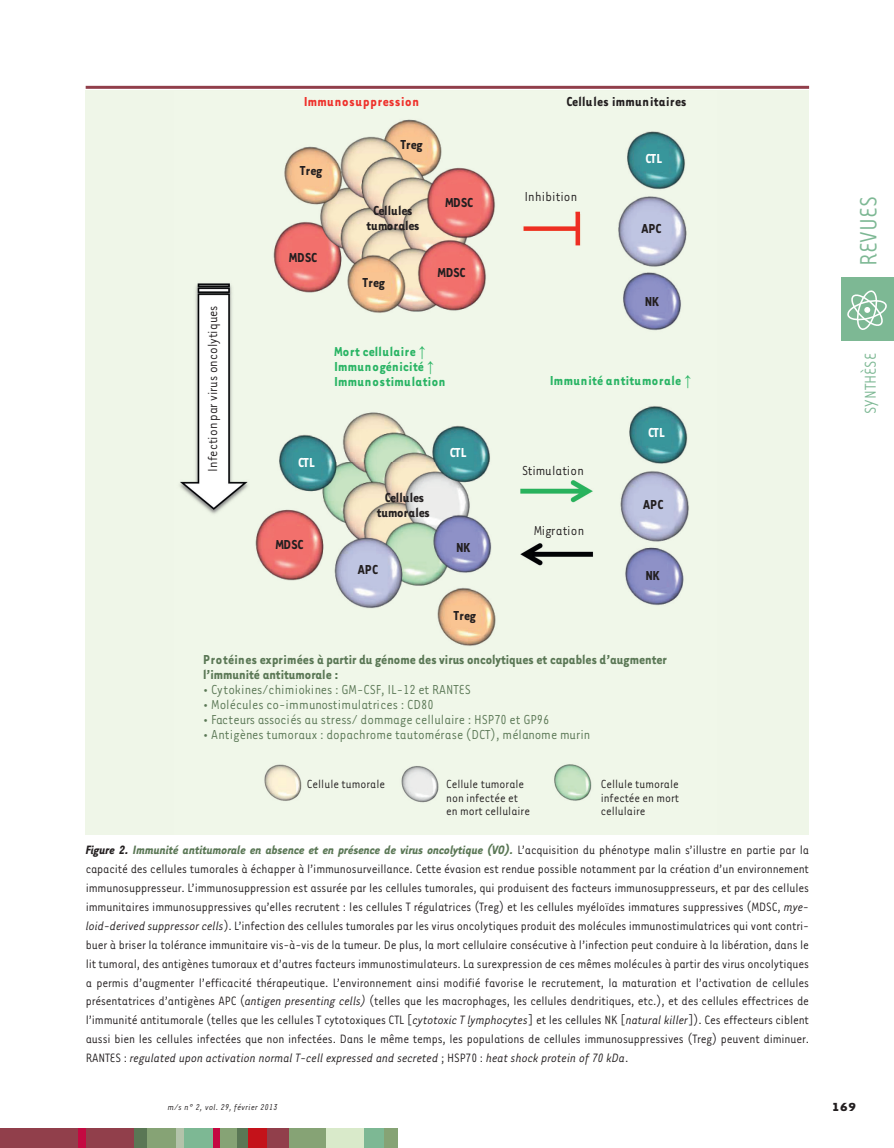
<style>
.page{position:relative;width:894px;height:1148px;background:#fff}
.page>*{position:absolute;margin:0;border:0;box-sizing:border-box;transform-origin:0 0}
.t1{font:27px "Tarzana Narrow";color:#7db894}
.t2{font:18px "Tarzana Narrow";color:#7db894}
.t3{font:15px/15px "Tarzana Narrow";color:#5a7755}
.t4{font:700 15px/15px "Tarzana Narrow";color:#5a7755}
.t5{font:700 15px/15px "Tarzana Narrow";color:#231f20;text-align:center}
.t6{font:700 15px/15px "Tarzana Narrow";letter-spacing:.025em;color:#29b464}
.t7{font:15px "Tarzana Narrow";color:#231f20}
.t8{font:700 15px "Tarzana Narrow";letter-spacing:.025em;color:#231f20}
.t9{font:700 15px "Tarzana Narrow";letter-spacing:.06em;color:#ee312b}
.t10{font:700 15px "Tarzana Narrow";letter-spacing:-.005em;color:#fff}
.t11{font:13.95px/18.9px "Tarzana Narrow";letter-spacing:-.01em;color:#231f20;text-align:justify}
.t12{font:13.5px/13.5px "Tarzana Narrow";color:#231f20}
.t13{font:700 13.5px "Tarzana Wide";color:#231f20}
.t14{font:italic 9.75px "Tarzana Narrow";letter-spacing:.025em;color:#231f20}
.s1{font-weight:700;font-style:italic}
.s2{font-weight:700;font-style:italic;color:#5a7755}
.s3{font-style:italic}
</style>
<div class="page">
<div style="left:840px;top:277px;width:53px;height:64px;background:#7db894"></div>
<svg style="left:847px;top:290px;width:40px;height:40px"></svg>
<div style="left:1px;top:1128px;width:134px;height:20px;background:#913f4b"></div>
<div style="left:235px;top:1128px;width:14px;height:20px;background:#5a7755"></div>
<div style="left:79px;top:1128px;width:7px;height:20px;background:#c40941"></div>
<div style="left:134px;top:1128px;width:22px;height:20px;background:#5a7755"></div>
<div style="left:147px;top:1128px;width:30px;height:20px;background:#86a375"></div>
<div style="left:176px;top:1128px;width:8px;height:20px;background:#b3c3aa"></div>
<div style="left:184px;top:1128px;width:29px;height:20px;background:#7db894"></div>
<div style="left:218px;top:1128px;width:18px;height:20px;background:#86a375"></div>
<div style="left:213px;top:1128px;width:6px;height:20px;background:#c40941"></div>
<div style="left:249px;top:1128px;width:27px;height:20px;background:#c4121a"></div>
<div style="left:287px;top:1128px;width:39px;height:20px;background:#86a375"></div>
<div style="left:267px;top:1128px;width:21px;height:20px;background:#913f4b"></div>
<div style="left:326px;top:1128px;width:39px;height:20px;background:#d9eaca"></div>
<div style="left:365px;top:1128px;width:20px;height:20px;background:#7db894"></div>
<div style="left:384px;top:1128px;width:14px;height:20px;background:#86a375"></div>
<div style="left:86px;top:90px;width:722px;height:744px;background:#eff6e8"></div>
<img style="left:179px;top:119px;width:510px;height:684px">
<hr style="left:86px;top:86px;width:722px;height:3px;background:#913f4b">
<svg style="left:419px;top:346px;width:14px;height:28px"></svg>
<svg style="left:685px;top:375px;width:4px;height:13px"></svg>
<p class="t9" style="left:304px;top:97px;width:116px">Immunosuppression</p>
<p class="t8" style="left:566px;top:97px;width:121px">Cellules immunitaires</p>
<p class="t7" style="left:207px;top:471px;width:168px;rotate:-90deg">Infection par virus oncolytiques</p>
<p class="t5" style="left:300px;top:164px;width:23px">Treg</p>
<p class="t5" style="left:289px;top:251px;width:30px">MDSC</p>
<p class="t5" style="left:400px;top:138px;width:23px">Treg</p>
<p class="t5" style="left:366px;top:204px;width:54px">Cellules tumorales</p>
<p class="t5" style="left:363px;top:276px;width:23px">Treg</p>
<p class="t5" style="left:445px;top:196px;width:30px">MDSC</p>
<p class="t5" style="left:437px;top:266px;width:30px">MDSC</p>
<p class="t6" style="left:334px;top:346px;width:113px">Mort cellulaire<br>Immunogénicité<br>Immunostimulation</p>
<p class="t10" style="left:298px;top:457px;width:18px">CTL</p>
<p class="t5" style="left:275px;top:539px;width:30px">MDSC</p>
<p class="t5" style="left:376px;top:491px;width:54px">Cellules tumorales</p>
<p class="t5" style="left:358px;top:563px;width:22px">APC</p>
<p class="t10" style="left:449px;top:448px;width:18px">CTL</p>
<p class="t5" style="left:456px;top:541px;width:16px">NK</p>
<p class="t5" style="left:454px;top:610px;width:23px">Treg</p>
<p class="t7" style="left:524px;top:191px;width:54px">Inhibition</p>
<p class="t10" style="left:645px;top:154px;width:18px">CTL</p>
<p class="t5" style="left:641px;top:222px;width:22px">APC</p>
<p class="t5" style="left:644px;top:296px;width:16px">NK</p>
<p class="t6" style="left:549px;top:374px;width:133px">Immunité antitumorale</p>
<p class="t7" style="left:522px;top:465px;width:63px">Stimulation</p>
<p class="t7" style="left:533px;top:525px;width:52px">Migration</p>
<p class="t10" style="left:648px;top:428px;width:18px">CTL</p>
<p class="t5" style="left:643px;top:498px;width:22px">APC</p>
<p class="t5" style="left:645px;top:569px;width:16px">NK</p>
<p class="t4" style="left:203px;top:653px;width:465px">Protéines exprimées à partir du génome des virus oncolytiques et capables d’augmenter l’immunité antitumorale :</p>
<p class="t3" style="left:211px;top:683px;width:381px">Cytokines/chimiokines : GM-CSF, IL-12 et RANTES<br>Molécules co-immunostimulatrices : CD80<br>Facteurs associés au stress/ dommage cellulaire : HSP70 et GP96<br>Antigènes tumoraux : dopachrome tautomérase (DCT), mélanome murin</p>
<p class="t12" style="left:307px;top:779px;width:79px">Cellule tumorale</p>
<p class="t12" style="left:446px;top:779px;width:85px">Cellule tumorale non infectée et en mort cellulaire</p>
<p class="t12" style="left:600px;top:779px;width:80px;text-align:justify">Cellule tumorale infectée en mort cellulaire</p>
<p class="t11" style="left:86px;top:842px;width:724px"><span class="s1">Figure 2.</span> <span class="s2">Immunité antitumorale en absence et en présence de virus oncolytique (VO).</span> L’acquisition du phénotype malin s’illustre en partie par la capacité des cellules tumorales à échapper à l’immunosurveillance. Cette évasion est rendue possible notamment par la création d’un environnement immunosuppresseur. L’immunosuppression est assurée par les cellules tumorales, qui produisent des facteurs immunosuppresseurs, et par des cellules immunitaires immunosuppressives qu’elles recrutent : les cellules T régulatrices (Treg) et les cellules myéloïdes immatures suppressives (MDSC, <span class="s3">mye&shy;loid-derived suppressor cells</span>). L’infection des cellules tumorales par les virus oncolytiques produit des molécules immunostimulatrices qui vont contri&shy;buer à briser la tolérance immunitaire vis-à-vis de la tumeur. De plus, la mort cellulaire consécutive à l’infection peut conduire à la libération, dans le lit tumoral, des antigènes tumoraux et d’autres facteurs immunostimulateurs. La surexpression de ces mêmes molécules à partir des virus oncolytiques a permis d’augmenter l’efficacité thérapeutique. L’environnement ainsi modifié favorise le recrutement, la maturation et l’activation de cellules présentatrices d’antigènes APC (<span class="s3">antigen presenting cells)</span> (telles que les macrophages, les cellules dendritiques, etc.), et des cellules effectrices de l’immunité antitumorale (telles que les cellules T cytotoxiques CTL [<span class="s3">cytotoxic T lymphocytes</span>] et les cellules NK [<span class="s3">natural killer</span>]). Ces effecteurs ciblent aussi bien les cellules infectées que non infectées. Dans le même temps, les populations de cellules immunosuppressives (Treg) peuvent diminuer.<br>RANTES : <span class="s3">regulated upon activation normal T-cell expressed and secreted</span> ; HSP70 : <span class="s3">heat shock protein of 70 kDa</span>.</p>
<h1 class="t1" style="left:859px;top:266px;width:71px;rotate:-90deg">REVUES</h1>
<p class="t2" style="left:864px;top:414px;width:62px;rotate:-90deg">SYNTHÈSE</p>
<p class="t14" style="left:168px;top:1104px;width:111px">m/s n° 2, vol. 29, février 2013</p>
<p class="t13" style="left:831px;top:1102px;width:26px">169</p>
</div>
